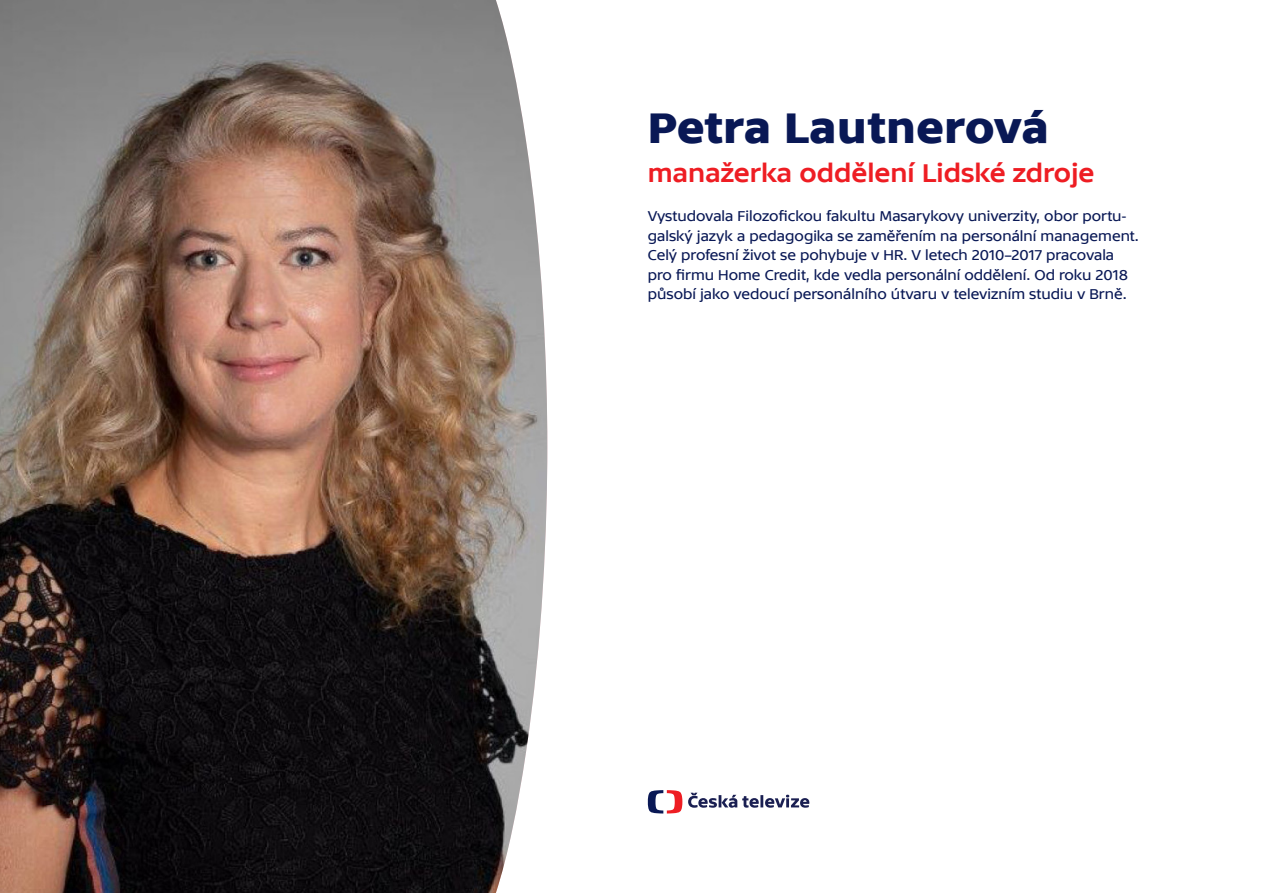
<style>
.page{position:relative;width:1263px;height:893px;background:#fff}
.page>*{position:absolute;margin:0;border:0;box-sizing:border-box;transform-origin:0 0}
.t1{font:45px "TV Sans Print Hea";color:#091855}
.t2{font:27px "TV Sans Print Med";color:#ee1d23}
.t3{font:15px/19.5px "TV Sans Print";color:#091855}
</style>
<div class="page">
<svg style="left:648px;top:790px;width:34px;height:23px"></svg>
<svg style="left:688px;top:793px;width:122px;height:15px"></svg>
<img style="left:0;top:0;width:547px;height:893px">
<p class="t1" style="left:648px;top:101px;width:403px">Petra Lautnerová</p>
<p class="t2" style="left:648px;top:157px;width:448px">manažerka oddělení Lidské zdroje</p>
<p class="t3" style="left:648px;top:206px;width:492px">Vystudovala Filozofickou fakultu Masarykovy univerzity, obor portu&shy;galský jazyk a pedagogika se zaměřením na personální management.<br>Celý profesní život se pohybuje v HR. V letech 2010–2017 pracovala pro firmu Home Credit, kde vedla personální oddělení. Od roku 2018 působí jako vedoucí personálního útvaru v televizním studiu v Brně.</p>
</div>
